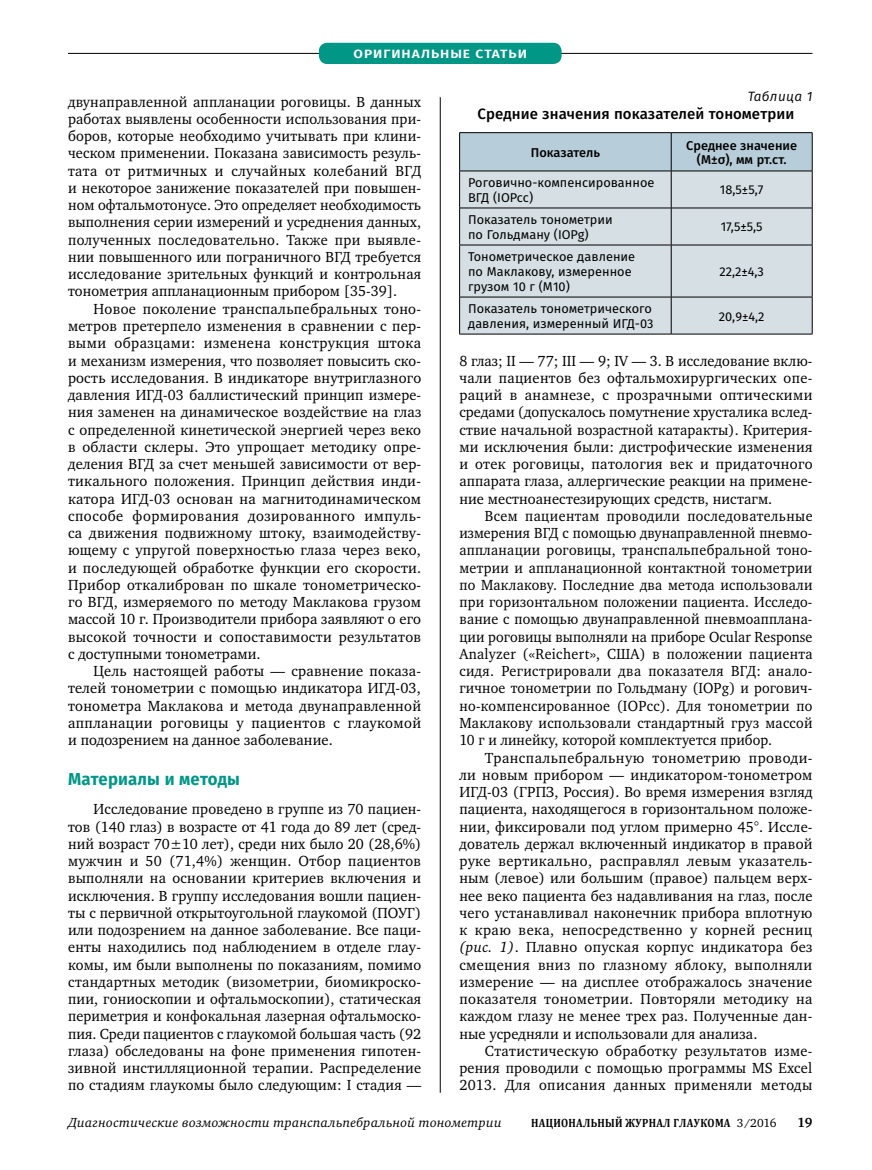
<style>
.page{position:relative;width:872px;height:1170px;background:#fff}
.page>*{position:absolute;margin:0;border:0;box-sizing:border-box;transform-origin:0 0}
.t1{font:700 17.25px "Fira Sans";letter-spacing:.01em;color:#009787}
.t2{font:15px/17.2px "Charter C";letter-spacing:.005em;color:#000;text-align:justify}
.t3{font:15px/17.2px "Charter C";letter-spacing:.005em;color:#000;text-align:justify;scale:.96 1}
.t4{font:15px/17.2px "Charter C";letter-spacing:.005em;color:#000;text-align:justify;scale:.94 1}
.t5{font:500 15px "Fira Sans";letter-spacing:.005em;color:#000}
.t6{font:italic 13.5px "Charter C";letter-spacing:.02em;color:#000}
.t7{font:italic 13.5px "Fira Sans";letter-spacing:.025em;color:#000}
.t8{font:700 13.5px "Charter C";color:#000}
.t9{font:12.75px/15px "Fira Sans";color:#000}
.t10{font:500 12.75px/13.5px "Fira Sans";color:#000;text-align:center}
.t11{font:700 12px "Cambria";letter-spacing:.03em;color:#000;scale:.85 1}
.t12{font:600 12px "Fira Sans";letter-spacing:.07em;color:#fff;scale:1.15 1}
.s1{font-style:italic}
.s2{font-family:"Charter C";font-weight:400}
</style>
<div class="page">
<hr style="left:68px;top:53px;width:744px;height:1px;background:#000">
<div style="left:319px;top:43px;width:242px;height:21px;background:#009787;border-radius:9px"></div>
<div style="left:460px;top:133px;width:352px;height:38px;background:#b7cdd9"></div>
<div style="left:460px;top:172px;width:352px;height:162px;background:#d6dfe4"></div>
<hr style="left:459px;top:132px;width:212px;height:1px;background:#000">
<hr style="left:459px;top:133px;width:1px;height:38px;background:#000">
<hr style="left:671px;top:132px;width:141px;height:1px;background:#000">
<hr style="left:671px;top:133px;width:1px;height:38px;background:#000">
<hr style="left:812px;top:133px;width:1px;height:38px;background:#000">
<hr style="left:459px;top:171px;width:212px;height:1px;background:#000">
<hr style="left:459px;top:171px;width:1px;height:37px;background:#000">
<hr style="left:671px;top:171px;width:141px;height:1px;background:#000">
<hr style="left:671px;top:171px;width:1px;height:37px;background:#000">
<hr style="left:812px;top:171px;width:1px;height:37px;background:#000">
<hr style="left:459px;top:208px;width:212px;height:1px;background:#000">
<hr style="left:459px;top:208px;width:1px;height:37px;background:#000">
<hr style="left:671px;top:208px;width:141px;height:1px;background:#000">
<hr style="left:671px;top:208px;width:1px;height:37px;background:#000">
<hr style="left:812px;top:208px;width:1px;height:37px;background:#000">
<hr style="left:459px;top:245px;width:212px;height:1px;background:#000">
<hr style="left:459px;top:245px;width:1px;height:52px;background:#000">
<hr style="left:671px;top:245px;width:141px;height:1px;background:#000">
<hr style="left:671px;top:245px;width:1px;height:52px;background:#000">
<hr style="left:812px;top:245px;width:1px;height:52px;background:#000">
<hr style="left:459px;top:297px;width:212px;height:1px;background:#000">
<hr style="left:459px;top:297px;width:1px;height:37px;background:#000">
<hr style="left:671px;top:297px;width:141px;height:1px;background:#000">
<hr style="left:671px;top:297px;width:1px;height:37px;background:#000">
<hr style="left:812px;top:297px;width:1px;height:37px;background:#000">
<hr style="left:459px;top:334px;width:212px;height:1px;background:#000">
<hr style="left:671px;top:334px;width:141px;height:1px;background:#000">
<hr style="left:440px;top:97px;width:1px;height:995px;background:#000">
<p class="t12" style="left:353px;top:44px;width:152px">ОРИГИНАЛЬНЫЕ СТАТЬИ</p>
<p class="t3" style="left:68px;top:93px;width:369px">двунаправленной аппланации роговицы. В данных работах выявлены особенности использования при&shy;боров, которые необходимо учитывать при клини&shy;ческом применении. Показана зависимость резуль&shy;тата от ритмичных и случайных колебаний ВГД и некоторое занижение показателей при повышен&shy;ном офтальмотонусе. Это определяет необходимость выполнения серии измерений и усреднения данных, полученных последовательно. Также при выявле&shy;нии повышенного или пограничного ВГД требуется исследование зрительных функций и контрольная тонометрия аппланационным прибором [35-39].</p>
<p class="t2" style="left:68px;top:300px;width:355px;text-indent:26px">Новое поколение транспальпебральных тоно&shy;метров претерпело изменения в сравнении с пер&shy;выми образцами: изменена конструкция штока и механизм измерения, что позволяет повысить ско&shy;рость исследования. В индикаторе внутриглазного давления ИГД-03 баллистический принцип измере&shy;ния заменен на динамическое воздействие на глаз с определенной кинетической энергией через веко в области склеры. Это упрощает методику опре&shy;деления ВГД за счет меньшей зависимости от вер&shy;тикального положения. Принцип действия инди&shy;катора ИГД-03 основан на магнитодинамическом способе формирования дозированного импуль&shy;са движения подвижному штоку, взаимодейству&shy;ющему с упругой поверхностью глаза через веко, и последующей обработке функции его скорости.<br>Прибор откалиброван по шкале тонометрическо&shy;го ВГД, измеряемого по методу Маклакова грузом массой 10 г. Производители прибора заявляют о его высокой точности и сопоставимости результатов с доступными тонометрами.</p>
<p class="t2" style="left:68px;top:662px;width:355px;text-indent:26px">Цель настоящей работы — сравнение показа&shy;телей тонометрии с помощью индикатора ИГД-03, тонометра Маклакова и метода двунаправленной аппланации роговицы у пациентов с глаукомой и подозрением на данное заболевание.</p>
<p class="t1" style="left:68px;top:764px;width:173px">Материалы и методы</p>
<p class="t3" style="left:68px;top:800px;width:369px;text-indent:26px">Исследование проведено в группе из 70 пациен&shy;тов (140 глаз) в возрасте от 41 года до 89 лет (сред&shy;ний возраст 70±10 лет), среди них было 20 (28,6%) мужчин и 50 (71,4%) женщин. Отбор пациентов выполняли на основании критериев включения и исключения. В группу исследования вошли пациен&shy;ты с первичной открытоугольной глаукомой (ПОУГ) или подозрением на данное заболевание. Все паци&shy;енты находились под наблюдением в отделе глау&shy;комы, им были выполнены по показаниям, помимо стандартных методик (визометрии, биомикроско&shy;пии, гониоскопии и офтальмоскопии), статическая периметрия и конфокальная лазерная офтальмоско&shy;пия. Среди пациентов с глаукомой большая часть (92 глаза) обследованы на фоне применения гипотен&shy;зивной инстилляционной терапии. Распределение по стадиям глаукомы было следующим: I стадия —</p>
<p class="t7" style="left:748px;top:86px;width:66px">Таблица 1</p>
<p class="t5" style="left:477px;top:102px;width:318px">Средние значения показателей тонометрии</p>
<p class="t10" style="left:531px;top:145px;width:71px">Показатель</p>
<p class="t10" style="left:686px;top:138px;width:112px">Среднее значение (M±σ), мм рт.ст.</p>
<p class="t9" style="left:468px;top:175px;width:188px">Роговично-компенсированное<br>ВГД (IOPcc)</p>
<p class="t9" style="left:720px;top:182px;width:45px">18,5±5,7</p>
<p class="t9" style="left:468px;top:212px;width:146px">Показатель тонометрии по Гольдману (IOPg)</p>
<p class="t9" style="left:721px;top:219px;width:43px">17,5±5,5</p>
<p class="t9" style="left:468px;top:249px;width:169px">Тонометрическое давление по Маклакову, измеренное грузом 10 г (M10)</p>
<p class="t9" style="left:719px;top:264px;width:46px">22,2±4,3</p>
<p class="t9" style="left:468px;top:301px;width:187px">Показатель тонометрического давления, измеренный ИГД-03</p>
<p class="t9" style="left:719px;top:308px;width:47px">20,9±4,2</p>
<p class="t3" style="left:459px;top:352px;width:369px">8 глаз; II — 77; III — 9; IV — 3. В исследование вклю&shy;чали пациентов без офтальмохирургических опе&shy;раций в анамнезе, с прозрачными оптическими средами (допускалось помутнение хрусталика вслед&shy;ствие начальной возрастной катаракты). Критерия&shy;ми исключения были: дистрофические изменения и отек роговицы, патология век и придаточного аппарата глаза, аллергические реакции на примене&shy;ние местноанестезирующих средств, нистагм.</p>
<p class="t4" style="left:459px;top:507px;width:377px;text-indent:26px">Всем пациентам проводили последовательные измерения ВГД с помощью двунаправленной пневмо&shy;аппланации роговицы, транспальпебральной тоно&shy;метрии и аппланационной контактной тонометрии по Маклакову. Последние два метода использовали при горизонтальном положении пациента. Исследо&shy;вание с помощью двунаправленной пневмоапплана&shy;ции роговицы выполняли на приборе Ocular Response Analyzer («Reichert», США) в положении пациента сидя. Регистрировали два показателя ВГД: анало&shy;гичное тонометрии по Гольдману (IOPg) и рогович&shy;но-компенсированное (IOPcc). Для тонометрии по Маклакову использовали стандартный груз массой 10 г и линейку, которой комплектуется прибор.</p>
<p class="t2" style="left:459px;top:748px;width:355px;text-indent:26px">Транспальпебральную тонометрию проводи&shy;ли новым прибором — индикатором-тонометром ИГД-03 (ГРПЗ, Россия). Во время измерения взгляд пациента, находящегося в горизонтальном положе&shy;нии, фиксировали под углом примерно 45°. Иссле&shy;дователь держал включенный индикатор в правой руке вертикально, расправлял левым указатель&shy;ным (левое) или большим (правое) пальцем верх&shy;нее веко пациента без надавливания на глаз, после чего устанавливал наконечник прибора вплотную к краю века, непосредственно у корней ресниц <span class="s1">(рис. 1)</span>. Плавно опуская корпус индикатора без смещения вниз по глазному яблоку, выполняли измерение — на дисплее отображалось значение показателя тонометрии. Повторяли методику на каждом глазу не менее трех раз. Полученные дан&shy;ные усредняли и использовали для анализа.</p>
<p class="t3" style="left:459px;top:1042px;width:369px;text-indent:26px">Статистическую обработку результатов изме&shy;рения проводили с помощью программы MS Excel 2013. Для описания данных применяли методы</p>
<p class="t6" style="left:68px;top:1115px;width:435px">Диагностические возможности транспальпебральной тонометрии</p>
<p class="t11" style="left:531px;top:1115px;width:290px">НАЦИОНАЛЬНЫЙ ЖУРНАЛ ГЛАУКОМА <span class="s2">3/2016</span></p>
<p class="t8" style="left:797px;top:1115px;width:16px">19</p>
</div>
